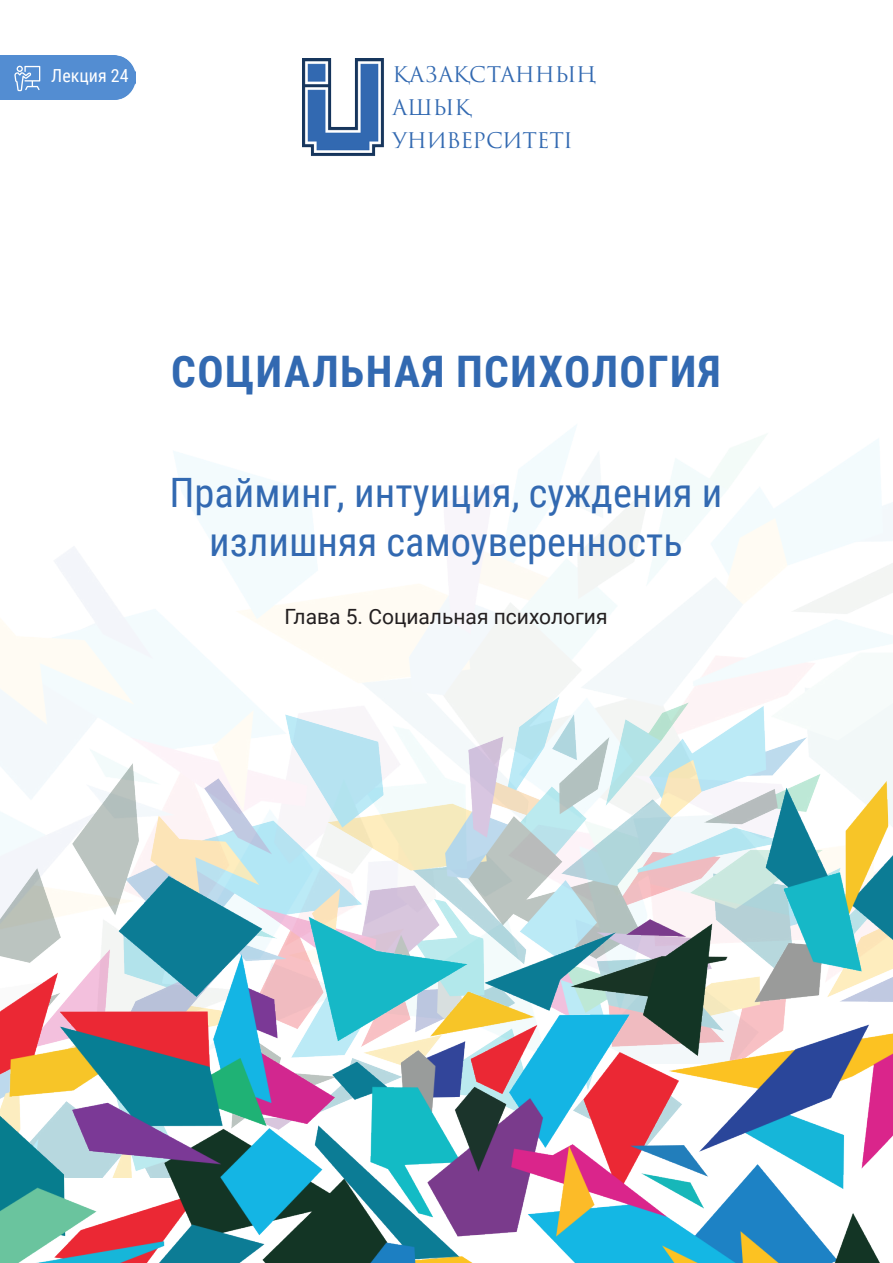
<style>
.page{position:relative;width:893px;height:1263px;background:#fff}
.page>*{position:absolute;margin:0;border:0;box-sizing:border-box;transform-origin:0 0}
.t1{font:700 43.5px "Roboto Condensed";letter-spacing:.035em;color:#3269b1}
.t2{font:40.5px/48.6px "Roboto Condensed";color:#3269b1;text-align:center}
.t3{font:21px "Trajan Pro 3";letter-spacing:-.01em;color:#3269b1}
.t4{font:21px "Roboto";color:#231f20}
.t5{font:18px "Roboto Condensed";color:#fff}
</style>
<div class="page">
<img style="left:0;top:425px;width:893px;height:638px">
<img style="left:302px;top:58px;width:82px;height:98px">
<img style="left:0;top:696px;width:892px;height:33px">
<img style="left:0;top:729px;width:892px;height:534px">
<div style="left:0;top:55px;width:136px;height:45px;background:#538dd2"></div>
<svg style="left:14px;top:66px;width:26px;height:25px"></svg>
<p class="t5" style="left:51px;top:63px;width:79px">Лекция 24</p>
<p class="t3" style="left:393px;top:60px;width:205px">ҚАЗАҚСТАННЫҢ</p>
<p class="t3" style="left:393px;top:93px;width:80px">АШЫҚ</p>
<p class="t3" style="left:393px;top:126px;width:182px">УНИВЕРСИТЕТІ</p>
<p class="t1" style="left:171px;top:341px;width:551px">СОЦИАЛЬНАЯ ПСИХОЛОГИЯ</p>
<p class="t2" style="left:169px;top:467px;width:555px">Прайминг, интуиция, суждения и излишняя самоуверенность</p>
<p class="t4" style="left:284px;top:602px;width:325px">Глава 5. Социальная психология</p>
</div>
